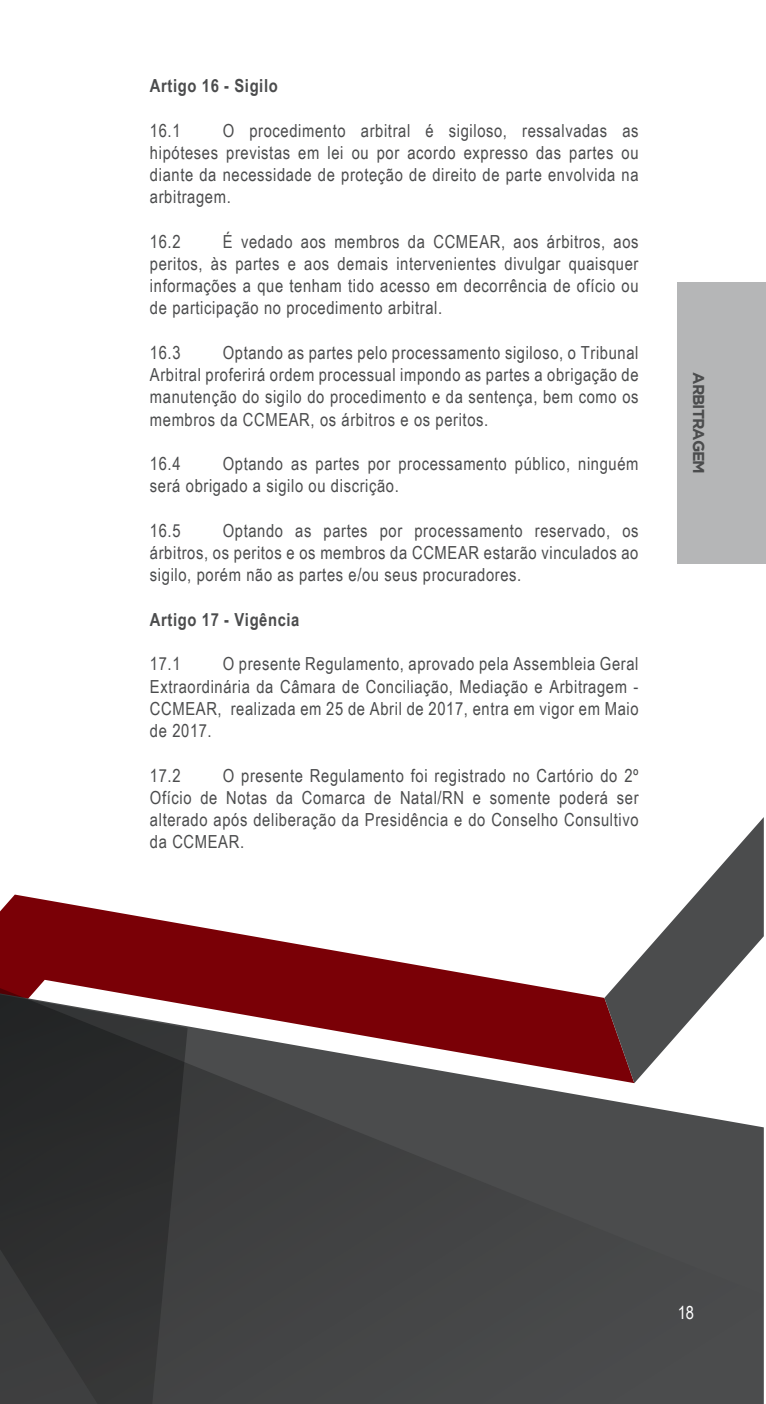
<style>
.page{position:relative;width:766px;height:1404px;background:#fff}
.page>*{position:absolute;margin:0;border:0;box-sizing:border-box;transform-origin:0 0}
.t1{font:18px/22.3px "Arial Narrow";letter-spacing:.035em;color:#4b4c4d;text-align:justify}
.t2{font:700 18px "Arial Narrow";letter-spacing:.035em;color:#4b4c4d}
.t3{font:18px "Arial Narrow";color:#fff}
.t4{font:700 15.75px "Gotham";letter-spacing:-.065em;color:#4b4c4d}
</style>
<div class="page">
<div style="left:677px;top:282px;width:88px;height:281px;background:#b5b6b7"></div>
<svg style="left:0;top:894px;width:479px;height:82px;fill:#7a0006"></svg>
<svg style="left:624px;top:818px;width:139px;height:158px"></svg>
<svg style="left:0;top:976px;width:763px;height:427px;background:#5e5152"></svg>
<svg style="left:0;top:986px;width:187px;height:417px;background:#393838"></svg>
<p class="t2" style="left:150px;top:72px;width:129px">Artigo 16 - Sigilo</p>
<p class="t1" style="left:150px;top:118px;width:32px">16.1</p>
<p class="t1" style="left:150px;top:118px;width:490px;text-indent:73px">O procedimento arbitral é sigiloso, ressalvadas as hipóteses previstas em lei ou por acordo expresso das partes ou diante da necessidade de proteção de direito de parte envolvida na arbitragem.</p>
<p class="t1" style="left:150px;top:229px;width:32px">16.2</p>
<p class="t1" style="left:150px;top:229px;width:490px;text-indent:73px">É vedado aos membros da CCMEAR, aos árbitros, aos peritos, às partes e aos demais intervenientes divulgar quaisquer informações a que tenham tido acesso em decorrência de ofício ou de participação no procedimento arbitral.</p>
<p class="t1" style="left:150px;top:341px;width:32px">16.3</p>
<p class="t1" style="left:150px;top:341px;width:490px;text-indent:73px">Optando as partes pelo processamento sigiloso, o Tribunal Arbitral proferirá ordem processual impondo as partes a obrigação de manutenção do sigilo do procedimento e da sentença, bem como os membros da CCMEAR, os árbitros e os peritos.</p>
<p class="t1" style="left:150px;top:452px;width:32px">16.4</p>
<p class="t1" style="left:150px;top:452px;width:490px;text-indent:73px">Optando as partes por processamento público, ninguém será obrigado a sigilo ou discrição.</p>
<p class="t1" style="left:150px;top:518px;width:32px">16.5</p>
<p class="t1" style="left:150px;top:518px;width:490px;text-indent:73px">Optando as partes por processamento reservado, os árbitros, os peritos e os membros da CCMEAR estarão vinculados ao sigilo, porém não as partes e/ou seus procuradores.</p>
<p class="t2" style="left:150px;top:606px;width:151px">Artigo 17 - Vigência</p>
<p class="t1" style="left:150px;top:652px;width:32px">17.1</p>
<p class="t1" style="left:150px;top:652px;width:490px;text-indent:73px">O presente Regulamento, aprovado pela Assembleia Geral Extraordinária da Câmara de Conciliação, Mediação e Arbitragem - CCMEAR, realizada em 25 de Abril de 2017, entra em vigor em Maio de 2017.</p>
<p class="t1" style="left:150px;top:763px;width:32px">17.2</p>
<p class="t1" style="left:150px;top:763px;width:490px;text-indent:73px">O presente Regulamento foi registrado no Cartório do 2º Ofício de Notas da Comarca de Natal/RN e somente poderá ser alterado após deliberação da Presidência e do Conselho Consultivo da CCMEAR.</p>
<p class="t4" style="left:707px;top:372px;width:103px;rotate:90deg">ARBITRAGEM</p>
<p class="t3" style="left:677px;top:1298px;width:18px">18</p>
</div>
